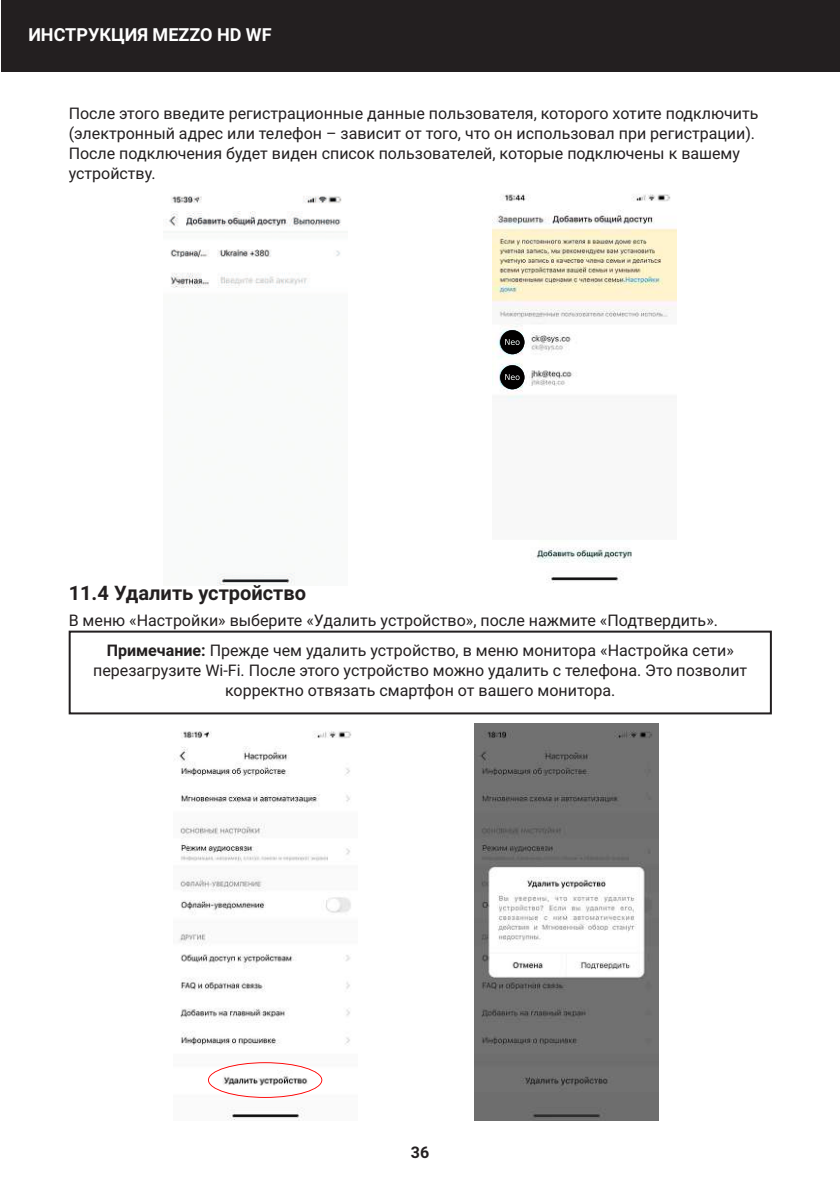
<style>
.page{position:relative;width:840px;height:1191px;background:#fff}
.page>*{position:absolute;margin:0;border:0;box-sizing:border-box;transform-origin:0 0}
.t1{font:700 20px "Roboto";color:#231f20}
.t2{font:700 18px "Roboto";color:#fff}
.t3{font:16px/20px "Roboto";color:#231f20}
.t4{font:700 16px "Roboto";color:#231f20}
.s1{font-weight:700}
</style>
<div class="page">
<div style="left:1px;top:0;width:838px;height:71px;background:#231f20"></div>
<img style="left:492px;top:194px;width:184px;height:389px">
<img style="left:500px;top:330px;width:24px;height:24px">
<img style="left:500px;top:365px;width:24px;height:24px">
<img style="left:163px;top:196px;width:184px;height:389px">
<div style="left:69px;top:630px;width:702px;height:84px;border:2px solid #231f20"></div>
<img style="left:174px;top:731px;width:178px;height:389px">
<img style="left:208px;top:1062px;width:114px;height:35px">
<img style="left:474px;top:723px;width:183px;height:397px">
<p class="t2" style="left:28px;top:22px;width:244px">ИНСТРУКЦИЯ MEZZO HD WF</p>
<p class="t2" style="left:152px;top:22px;width:163px">ALPHA / ALPHA HD</p>
<p class="t3" style="left:69px;top:103px;width:691px">После этого введите регистрационные данные пользователя, которого хотите подключить (электронный адрес или телефон – зависит от того, что он использовал при регистрации).<br>После подключения будет виден список пользователей, которые подключены к вашему устройству.</p>
<p class="t1" style="left:69px;top:579px;width:239px">11.4 Удалить устройство</p>
<p class="t3" style="left:107px;top:604px;width:628px;line-height:30.2px;text-indent:-38px">В меню «Настройки» выберите «Удалить устройство», после нажмите «Подтвердить».<br><span class="s1">Примечание:</span> Прежде чем удалить устройство, в меню монитора «Настройка сети»</p>
<p class="t3" style="left:93px;top:659px;width:655px;text-align:center">перезагрузите Wi-Fi. После этого устройство можно удалить с телефона. Это позволит корректно отвязать смартфон от вашего монитора.</p>
<p class="t4" style="left:410px;top:1143px;width:20px">3636</p>
</div>
